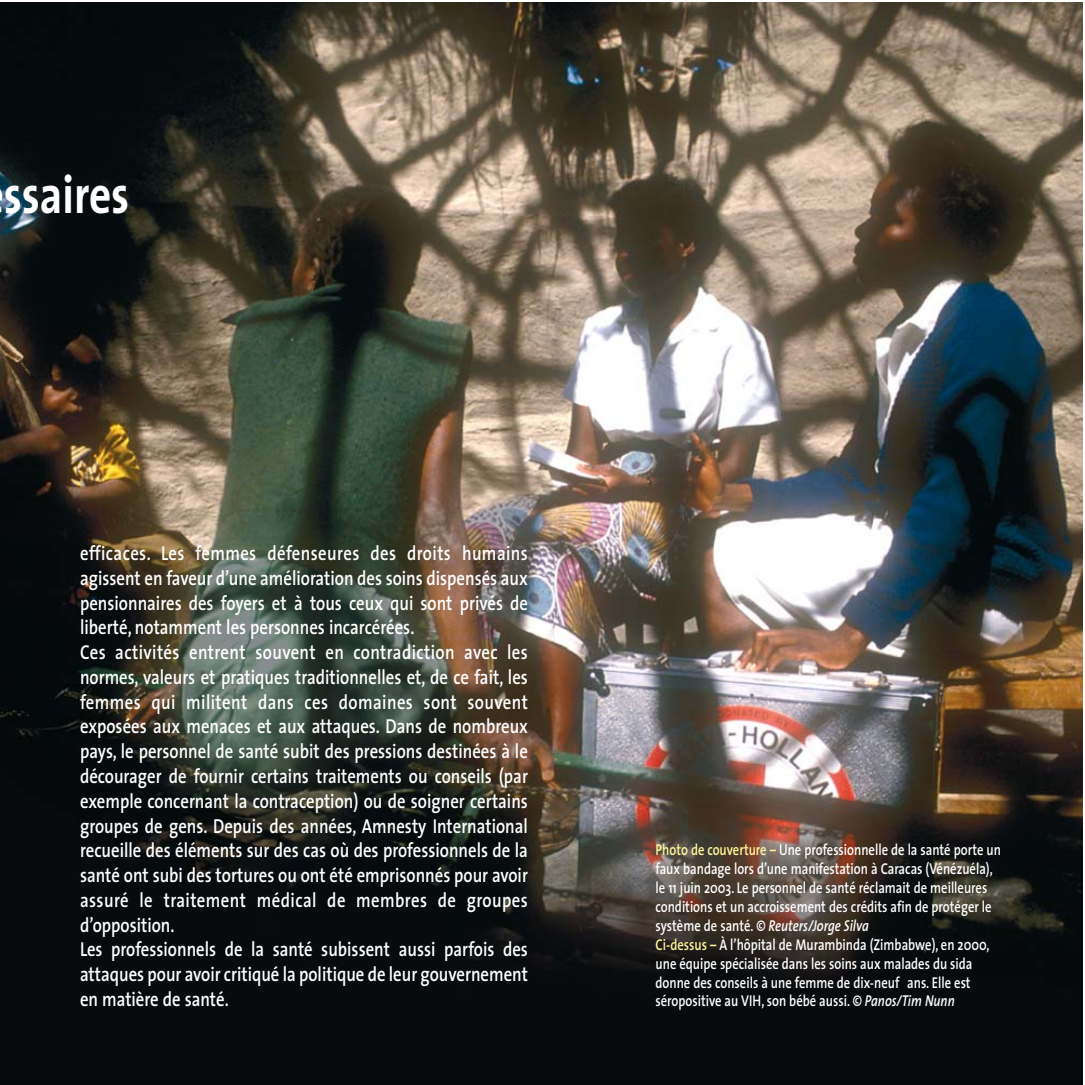
<style>
.page{position:relative;width:1085px;height:1085px;background:#fff}
.page>*{position:absolute;margin:0;border:0;box-sizing:border-box;transform-origin:0 0}
.t1{font:700 54px "The Sans";color:#fff;scale:.8 1}
.t2{font:600 20.25px/24.8px "The Sans";color:#fff;scale:.83 1}
.t3{font:600 15.75px/18.9px "The Sans";color:#fff;scale:.8 1}
.s1{color:#fff799}
.s2{font-style:italic}
</style>
<div class="page">
<img style="left:0;top:2px;width:1082px;height:1082px">
<h1 class="t1" style="left:4px;top:167px;width:158px">ssaires</h1>
<p class="t2" style="left:80px;top:542px;width:541px">efficaces. Les femmes défenseures des droits humains agissent en faveur d’une amélioration des soins dispensés aux pensionnaires des foyers et à tous ceux qui sont privés de liberté, notamment les personnes incarcérées.<br>Ces activités entrent souvent en contradiction avec les normes, valeurs et pratiques traditionnelles et, de ce fait, les femmes qui militent dans ces domaines sont souvent exposées aux menaces et aux attaques. Dans de nombreux pays, le personnel de santé subit des pressions destinées à le décourager de fournir certains traitements ou conseils (par exemple concernant la contraception) ou de soigner certains groupes de gens. Depuis des années, Amnesty International recueille des éléments sur des cas où des professionnels de la santé ont subi des tortures ou ont été emprisonnés pour avoir assuré le traitement médical de membres de groupes d’opposition.<br>Les professionnels de la santé subissent aussi parfois des attaques pour avoir critiqué la politique de leur gouvernement en matière de santé.</p>
<p class="t3" style="left:655px;top:841px;width:433px"><span class="s1">Photo de couverture –</span> Une professionnelle de la santé porte un faux bandage lors d’une manifestation à Caracas (Vénézuéla), le 11 juin 2003. Le personnel de santé réclamait de meilleures conditions et un accroissement des crédits afin de protéger le système de santé. <span class="s2">© Reuters/Jorge Silva<br></span><span class="s1">Ci-dessus –</span> À l’hôpital de Murambinda (Zimbabwe), en 2000, une équipe spécialisée dans les soins aux malades du sida donne des conseils à une femme de dix-neuf ans. Elle est séropositive au VIH, son bébé aussi. <span class="s2">© Panos/Tim Nunn</span></p>
</div>
